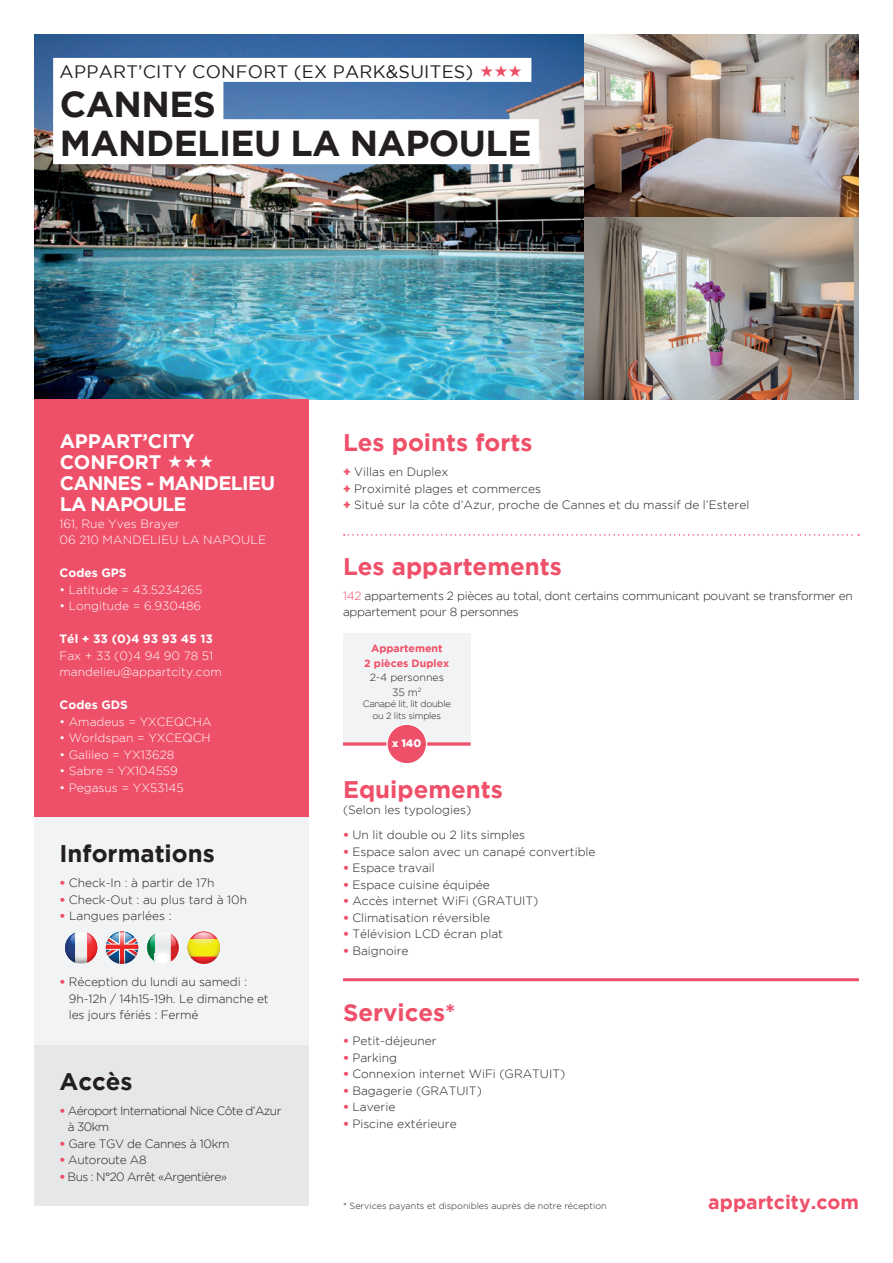
<style>
.page{position:relative;width:893px;height:1263px;background:#fff}
.page>*{position:absolute;margin:0;border:0;box-sizing:border-box;transform-origin:0 0}
.nom{font:700 36px "Gotham";letter-spacing:-.015em;color:#231f20}
.t1{font:700 24px "Gotham";color:#ef5069}
.t2{font:700 24px "Gotham";color:#231f20}
.t3{font:700 19.5px/21px "Gotham";letter-spacing:-.035em;color:#fff}
.t4{font:700 19.5px/21px "Gotham";letter-spacing:-.005em;color:#fff}
.t5{font:700 19.5px "Gotham";color:#ef5069}
.t6{font:18px "Gotham";letter-spacing:.015em;color:#231f20}
.t7{font:300 12px/16.5px "Gotham";color:#231f20}
.t8{font:300 12px "Gotham";color:#fff}
.t9{font:300 12px/16.5px "Gotham";letter-spacing:-.025em;color:#231f20}
.t10{font:300 12px/16.5px "Gotham";letter-spacing:-.05em;color:#231f20}
.t11{font:700 12px "Gotham";color:#fff}
.t12{font:900 10.8px "Gotham";color:#fff}
.t13{font:700 10.5px "Gotham";color:#ef5069}
.t14{font:300 10.5px "Gotham";color:#231f20}
.t15{font:300 9.15px "Gotham";letter-spacing:-.025em;color:#231f20}
.t16{font:300 9px "Gotham";color:#231f20}
.s1{font-weight:900;color:#ef5069}
.s2{color:#ef5069}
.s3{font-size:10.5px}
</style>
<div class="page">
<img style="left:584px;top:217px;width:275px;height:183px">
<img style="left:584px;top:34px;width:275px;height:183px">
<img style="left:34px;top:34px;width:550px;height:366px">
<div style="left:53px;top:58px;width:478px;height:24px;background:#fff"></div>
<div style="left:53px;top:80px;width:170px;height:45px;background:#fff"></div>
<div style="left:53px;top:119px;width:486px;height:45px;background:#fff"></div>
<div style="left:34px;top:400px;width:275px;height:417px;background:#ef5069"></div>
<div style="left:34px;top:1044px;width:275px;height:162px;background:#e6e7e9"></div>
<div style="left:34px;top:817px;width:275px;height:227px;background:#f2f3f4"></div>
<svg style="left:344px;top:534px;width:515px;height:2px"></svg>
<hr style="left:343px;top:978px;width:516px;height:3px;background:#ef5069">
<div style="left:343px;top:634px;width:128px;height:110px;background:#f2f3f4"></div>
<svg style="left:343px;top:742px;width:128px;height:4px"></svg>
<div style="left:387px;top:724px;width:40px;height:40px;background:#ef5069;border-radius:50%"></div>
<div style="left:386px;top:723px;width:41px;height:41px;border:1px solid #fff;border-radius:50%"></div>
<svg style="left:147px;top:934px;width:32px;height:29px"></svg>
<img style="left:190px;top:931px;width:27px;height:33px">
<img style="left:188px;top:939px;width:32px;height:17px">
<img style="left:193px;top:932px;width:22px;height:15px">
<svg style="left:106px;top:931px;width:32px;height:33px"></svg>
<img style="left:113px;top:932px;width:18px;height:13px">
<img style="left:114px;top:932px;width:16px;height:15px">
<img style="left:75px;top:947px;width:12px;height:17px">
<img style="left:65px;top:933px;width:10px;height:30px">
<img style="left:87px;top:933px;width:10px;height:30px">
<img style="left:75px;top:933px;width:9px;height:14px">
<svg style="left:70px;top:934px;width:5px;height:12px"></svg>
<svg style="left:87px;top:934px;width:5px;height:12px"></svg>
<p class="t6" style="left:60px;top:61px;width:415px">APPART’CITY CONFORT (EX PARK&amp;SUITES)</p>
<p class="nom" style="left:60px;top:83px;width:158px">CANNES</p>
<p class="nom" style="left:60px;top:122px;width:473px">MANDELIEU LA NAPOULE</p>
<p class="t4" style="left:60px;top:430px;width:137px">APPART’CITY<br>CONFORT</p>
<p class="t3" style="left:60px;top:472px;width:217px">CANNES - MANDELIEU<br>LA NAPOULE</p>
<p class="t8" style="left:60px;top:517px;width:122px">161, Rue Yves Brayer</p>
<p class="t8" style="left:60px;top:533px;width:208px">06 210 MANDELIEU LA NAPOULE</p>
<p class="t11" style="left:60px;top:566px;width:69px">Codes GPS</p>
<p class="t8" style="left:60px;top:583px;width:145px">• Latitude = 43.5234265</p>
<p class="t8" style="left:60px;top:599px;width:143px">• Longitude = 6.930486</p>
<p class="t11" style="left:60px;top:632px;width:155px">Tél + 33 (0)4 93 93 45 13</p>
<p class="t8" style="left:60px;top:649px;width:155px">Fax + 33 (0)4 94 90 78 51</p>
<p class="t8" style="left:60px;top:665px;width:164px">mandelieu@appartcity.com</p>
<p class="t11" style="left:60px;top:698px;width:70px">Codes GDS</p>
<p class="t8" style="left:60px;top:715px;width:153px">• Amadeus = YXCEQCHA</p>
<p class="t8" style="left:60px;top:731px;width:153px">• Worldspan = YXCEQCH</p>
<p class="t8" style="left:60px;top:748px;width:117px">• Galileo = YX13628</p>
<p class="t8" style="left:60px;top:764px;width:120px">• Sabre = YX104559</p>
<p class="t8" style="left:60px;top:781px;width:126px">• Pegasus = YX53145</p>
<p class="t2" style="left:60px;top:840px;width:157px">Informations</p>
<p class="t7" style="left:60px;top:874px;width:157px"><span class="s1">•</span> Check-In : à partir de 17h</p>
<p class="t7" style="left:60px;top:891px;width:189px"><span class="s1">•</span> Check-Out : au plus tard à 10h</p>
<p class="t7" style="left:60px;top:907px;width:114px"><span class="s1">•</span> Langues parlées :</p>
<p class="t7" style="left:69px;top:973px;width:201px;text-indent:-9px"><span class="s1">•</span> Réception du lundi au samedi :<br>9h-12h / 14h15-19h. Le dimanche et les jours fériés : Fermé</p>
<p class="t2" style="left:60px;top:1067px;width:75px">Accès</p>
<p class="t10" style="left:68px;top:1102px;width:215px;text-indent:-8px"><span class="s1">•</span> Aéroport International Nice Côte d’Azur à 30km</p>
<p class="t9" style="left:60px;top:1135px;width:172px"><span class="s1">•</span> Gare TGV de Cannes à 10km</p>
<p class="t9" style="left:60px;top:1151px;width:89px"><span class="s1">•</span> Autoroute A8</p>
<p class="t10" style="left:60px;top:1168px;width:169px"><span class="s1">•</span> Bus : N°20 Arrêt «Argentière»</p>
<p class="t1" style="left:343px;top:429px;width:191px">Les points forts</p>
<p class="t7" style="left:343px;top:463px;width:107px"><span class="s1">+</span> Villas en Duplex</p>
<p class="t7" style="left:343px;top:480px;width:200px"><span class="s1">+</span> Proximité plages et commerces</p>
<p class="t7" style="left:343px;top:496px;width:408px"><span class="s1">+</span> Situé sur la côte d’Azur, proche de Cannes et du massif de l’Esterel</p>
<p class="t1" style="left:343px;top:553px;width:220px">Les appartements</p>
<p class="t9" style="left:343px;top:587px;width:511px"><span class="s2">142</span> appartements 2 pièces au total, dont certains communicant pouvant se transformer en appartement pour 8 personnes</p>
<p class="t13" style="left:371px;top:642px;width:73px">Appartement</p>
<p class="t13" style="left:364px;top:657px;width:87px">2 pièces Duplex</p>
<p class="t14" style="left:370px;top:672px;width:76px">2-4 personnes</p>
<p class="t14" style="left:392px;top:686px;width:31px">35 m<sup>2</sup></p>
<p class="t15" style="left:363px;top:699px;width:89px">Canapé lit, lit double</p>
<p class="t15" style="left:373px;top:711px;width:70px">ou 2 lits simples</p>
<p class="t12" style="left:392px;top:737px;width:31px"><span class="s3">x</span> 140</p>
<p class="t1" style="left:343px;top:775px;width:161px">Equipements</p>
<p class="t7" style="left:343px;top:802px;width:130px">(Selon les typologies)</p>
<p class="t7" style="left:343px;top:826px;width:184px"><span class="s1">•</span> Un lit double ou 2 lits simples</p>
<p class="t7" style="left:343px;top:843px;width:254px"><span class="s1">•</span> Espace salon avec un canapé convertible</p>
<p class="t7" style="left:343px;top:859px;width:93px"><span class="s1">•</span> Espace travail</p>
<p class="t7" style="left:343px;top:876px;width:148px"><span class="s1">•</span> Espace cuisine équipée</p>
<p class="t7" style="left:343px;top:892px;width:197px"><span class="s1">•</span> Accès internet WiFi (GRATUIT)</p>
<p class="t7" style="left:343px;top:909px;width:148px"><span class="s1">•</span> Climatisation réversible</p>
<p class="t7" style="left:343px;top:925px;width:162px"><span class="s1">•</span> Télévision LCD écran plat</p>
<p class="t7" style="left:343px;top:942px;width:67px"><span class="s1">•</span> Baignoire</p>
<p class="t1" style="left:343px;top:998px;width:114px">Services*</p>
<p class="t7" style="left:343px;top:1033px;width:95px"><span class="s1">•</span> Petit-déjeuner</p>
<p class="t7" style="left:343px;top:1049px;width:56px"><span class="s1">•</span> Parking</p>
<p class="t7" style="left:343px;top:1066px;width:224px"><span class="s1">•</span> Connexion internet WiFi (GRATUIT)</p>
<p class="t7" style="left:343px;top:1082px;width:140px"><span class="s1">•</span> Bagagerie (GRATUIT)</p>
<p class="t7" style="left:343px;top:1099px;width:54px"><span class="s1">•</span> Laverie</p>
<p class="t7" style="left:343px;top:1115px;width:115px"><span class="s1">•</span> Piscine extérieure</p>
<p class="t16" style="left:343px;top:1201px;width:265px">* Services payants et disponibles auprès de notre réception</p>
<p class="t5" style="left:708px;top:1191px;width:152px">appartcity.com</p>
</div>
